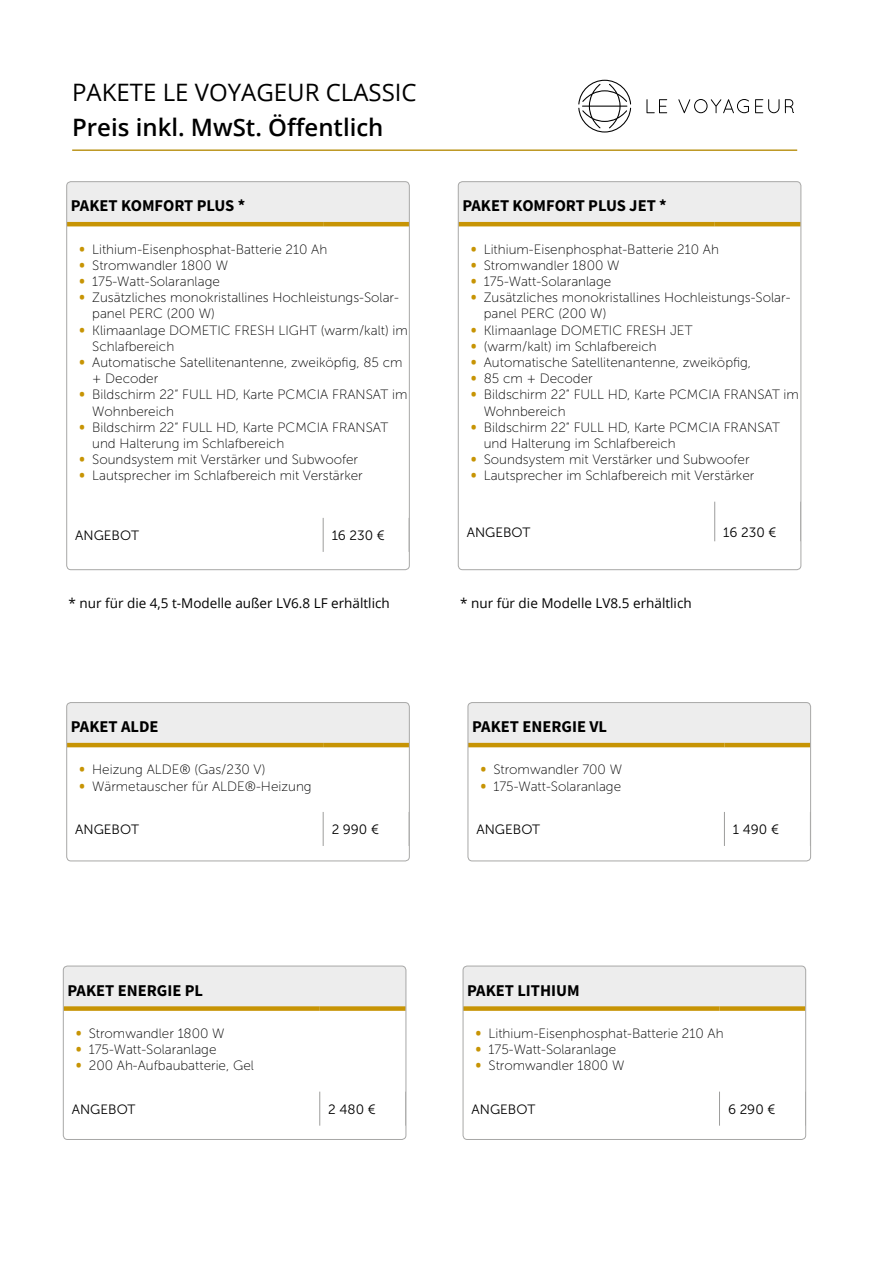
<style>
.page{position:relative;width:893px;height:1263px;background:#fff}
.page>*{position:absolute;margin:0;border:0;box-sizing:border-box;transform-origin:0 0}
.t1{font:600 24px "Open Sans";color:#000}
.t2{font:24px "Open Sans";color:#000}
.t3{font:700 16.5px "Source Sans Pro";color:#000}
.t4{font:13.5px/16.2px "Museo Sans 100";color:#000}
.t5{font:13.5px "Open Sans";color:#000}
.t6{font:13.5px "Museo Sans 300";color:#000}
.s1{font-family:"Open Sans";font-weight:800;color:#c79404}
</style>
<div class="page">
<hr style="left:72px;top:149px;width:725px;height:2px;background:#bc961f">
<svg style="left:578px;top:80px;width:53px;height:53px"></svg>
<svg style="left:646px;top:99px;width:21px;height:14px"></svg>
<svg style="left:785px;top:99px;width:9px;height:14px"></svg>
<svg style="left:755px;top:99px;width:24px;height:14px"></svg>
<svg style="left:678px;top:99px;width:71px;height:14px"></svg>
<div style="left:463px;top:966px;width:342px;height:42px;background:#ededed"></div>
<div style="left:463px;top:1006px;width:256px;height:5px;background:#c79404"></div>
<div style="left:719px;top:1006px;width:86px;height:5px;background:#c79404"></div>
<hr style="left:719px;top:1091px;width:1px;height:35px;background:#9d9d9c">
<div style="left:463px;top:966px;width:343px;height:174px;border:1px solid #a8a8a7;border-radius:4px"></div>
<div style="left:63px;top:966px;width:343px;height:42px;background:#ededed"></div>
<div style="left:63px;top:1006px;width:257px;height:5px;background:#c79404"></div>
<div style="left:320px;top:1006px;width:86px;height:5px;background:#c79404"></div>
<hr style="left:319px;top:1091px;width:1px;height:35px;background:#9d9d9c">
<div style="left:63px;top:966px;width:343px;height:174px;border:1px solid #a8a8a7;border-radius:4px"></div>
<div style="left:67px;top:702px;width:342px;height:43px;background:#ededed"></div>
<svg style="left:69px;top:747px;width:339px;height:99px"></svg>
<hr style="left:67px;top:743px;width:256px;height:4px;background:#c79404">
<hr style="left:323px;top:743px;width:86px;height:4px;background:#c79404">
<hr style="left:323px;top:812px;width:1px;height:34px;background:#9d9d9c">
<div style="left:67px;top:702px;width:343px;height:159px;border:1px solid #a8a8a7;border-radius:4px"></div>
<div style="left:468px;top:702px;width:342px;height:43px;background:#ededed"></div>
<svg style="left:470px;top:747px;width:339px;height:1px"></svg>
<hr style="left:468px;top:743px;width:256px;height:4px;background:#c79404">
<hr style="left:724px;top:743px;width:86px;height:4px;background:#c79404">
<hr style="left:724px;top:812px;width:1px;height:34px;background:#9d9d9c">
<div style="left:468px;top:702px;width:343px;height:159px;border:1px solid #a8a8a7;border-radius:4px"></div>
<div style="left:67px;top:182px;width:342px;height:42px;background:#ededed"></div>
<hr style="left:67px;top:222px;width:256px;height:4px;background:#c79404">
<hr style="left:323px;top:222px;width:86px;height:4px;background:#c79404">
<hr style="left:323px;top:518px;width:1px;height:34px;background:#9d9d9c">
<div style="left:67px;top:181px;width:343px;height:389px;border:1px solid #a8a8a7;border-radius:4px"></div>
<div style="left:458px;top:182px;width:343px;height:42px;background:#ededed"></div>
<hr style="left:458px;top:222px;width:257px;height:4px;background:#c79404">
<hr style="left:715px;top:222px;width:86px;height:4px;background:#c79404">
<hr style="left:714px;top:502px;width:1px;height:39px;background:#9d9d9c">
<div style="left:458px;top:181px;width:343px;height:389px;border:1px solid #a8a8a7;border-radius:4px"></div>
<h1 class="t2" style="left:72px;top:76px;width:346px">PAKETE LE VOYAGEUR CLASSIC</h1>
<h1 class="t1" style="left:72px;top:111px;width:313px">Preis inkl. MwSt. Öffentlich</h1>
<p class="t3" style="left:71px;top:195px;width:176px">PAKET KOMFORT PLUS *</p>
<p class="t4" style="left:79px;top:241px;width:249px"><span class="s1">•</span> Lithium-Eisenphosphat-Batterie 210 Ah</p>
<p class="t4" style="left:79px;top:257px;width:150px"><span class="s1">•</span> Stromwandler 1800 W</p>
<p class="t4" style="left:79px;top:273px;width:142px"><span class="s1">•</span> 175-Watt-Solaranlage</p>
<p class="t4" style="left:92px;top:290px;width:308px;text-indent:-13px"><span class="s1">•</span> Zusätzliches monokristallines Hochleistungs-Solar&shy;panel PERC (200 W)</p>
<p class="t4" style="left:92px;top:322px;width:317px;text-indent:-13px"><span class="s1">•</span> Klimaanlage DOMETIC FRESH LIGHT (warm/kalt) im<br>Schlafbereich</p>
<p class="t4" style="left:92px;top:354px;width:312px;text-indent:-13px"><span class="s1">•</span> Automatische Satellitenantenne, zweiköpfig, 85 cm + Decoder</p>
<p class="t4" style="left:92px;top:387px;width:317px;text-indent:-13px"><span class="s1">•</span> Bildschirm 22“ FULL HD, Karte PCMCIA FRANSAT im<br>Wohnbereich</p>
<p class="t4" style="left:92px;top:419px;width:298px;text-indent:-13px"><span class="s1">•</span> Bildschirm 22“ FULL HD, Karte PCMCIA FRANSAT und Halterung im Schlafbereich</p>
<p class="t4" style="left:79px;top:452px;width:280px"><span class="s1">•</span> Soundsystem mit Verstärker und Subwoofer</p>
<p class="t4" style="left:79px;top:468px;width:285px"><span class="s1">•</span> Lautsprecher im Schlafbereich mit Verstärker</p>
<p class="t6" style="left:75px;top:528px;width:65px">ANGEBOT</p>
<p class="t6" style="left:332px;top:528px;width:55px">16 230 €</p>
<p class="t3" style="left:462px;top:195px;width:206px">PAKET KOMFORT PLUS JET *</p>
<p class="t4" style="left:471px;top:241px;width:249px"><span class="s1">•</span> Lithium-Eisenphosphat-Batterie 210 Ah</p>
<p class="t4" style="left:471px;top:257px;width:150px"><span class="s1">•</span> Stromwandler 1800 W</p>
<p class="t4" style="left:471px;top:273px;width:142px"><span class="s1">•</span> 175-Watt-Solaranlage</p>
<p class="t4" style="left:484px;top:290px;width:308px;text-indent:-13px"><span class="s1">•</span> Zusätzliches monokristallines Hochleistungs-Solar&shy;panel PERC (200 W)</p>
<p class="t4" style="left:471px;top:322px;width:223px"><span class="s1">•</span> Klimaanlage DOMETIC FRESH JET</p>
<p class="t4" style="left:471px;top:338px;width:187px"><span class="s1">•</span> (warm/kalt) im Schlafbereich</p>
<p class="t4" style="left:471px;top:354px;width:282px"><span class="s1">•</span> Automatische Satellitenantenne, zweiköpfig,</p>
<p class="t4" style="left:471px;top:371px;width:123px"><span class="s1">•</span> 85 cm + Decoder</p>
<p class="t4" style="left:484px;top:387px;width:317px;text-indent:-13px"><span class="s1">•</span> Bildschirm 22“ FULL HD, Karte PCMCIA FRANSAT im<br>Wohnbereich</p>
<p class="t4" style="left:484px;top:419px;width:298px;text-indent:-13px"><span class="s1">•</span> Bildschirm 22“ FULL HD, Karte PCMCIA FRANSAT und Halterung im Schlafbereich</p>
<p class="t4" style="left:471px;top:452px;width:280px"><span class="s1">•</span> Soundsystem mit Verstärker und Subwoofer</p>
<p class="t4" style="left:471px;top:468px;width:285px"><span class="s1">•</span> Lautsprecher im Schlafbereich mit Verstärker</p>
<p class="t6" style="left:467px;top:525px;width:65px">ANGEBOT</p>
<p class="t6" style="left:723px;top:525px;width:55px">16 230 €</p>
<p class="t5" style="left:69px;top:594px;width:323px">* nur für die 4,5 t-Modelle außer LV6.8 LF erhältlich</p>
<p class="t5" style="left:460px;top:594px;width:233px">* nur für die Modelle LV8.5 erhältlich</p>
<p class="t3" style="left:71px;top:715px;width:89px">PAKET ALDE</p>
<p class="t4" style="left:79px;top:762px;width:188px"><span class="s1">•</span> Heizung ALDE® (Gas/230 V)</p>
<p class="t4" style="left:79px;top:778px;width:234px"><span class="s1">•</span> Wärmetauscher für ALDE®-Heizung</p>
<p class="t6" style="left:75px;top:822px;width:65px">ANGEBOT</p>
<p class="t6" style="left:332px;top:822px;width:49px">2 990 €</p>
<p class="t3" style="left:68px;top:979px;width:137px">PAKET ENERGIE PL</p>
<p class="t4" style="left:76px;top:1025px;width:150px"><span class="s1">•</span> Stromwandler 1800 W</p>
<p class="t4" style="left:76px;top:1041px;width:142px"><span class="s1">•</span> 175-Watt-Solaranlage</p>
<p class="t4" style="left:76px;top:1058px;width:179px"><span class="s1">•</span> 200 Ah-Aufbaubatterie, Gel</p>
<p class="t6" style="left:72px;top:1102px;width:65px">ANGEBOT</p>
<p class="t6" style="left:328px;top:1102px;width:49px">2 480 €</p>
<p class="t3" style="left:472px;top:715px;width:136px">PAKET ENERGIE VL</p>
<p class="t4" style="left:481px;top:762px;width:143px"><span class="s1">•</span> Stromwandler 700 W</p>
<p class="t4" style="left:481px;top:778px;width:142px"><span class="s1">•</span> 175-Watt-Solaranlage</p>
<p class="t6" style="left:476px;top:822px;width:65px">ANGEBOT</p>
<p class="t6" style="left:733px;top:822px;width:48px">1 490 €</p>
<p class="t3" style="left:467px;top:979px;width:114px">PAKET LITHIUM</p>
<p class="t4" style="left:476px;top:1025px;width:249px"><span class="s1">•</span> Lithium-Eisenphosphat-Batterie 210 Ah</p>
<p class="t4" style="left:476px;top:1041px;width:142px"><span class="s1">•</span> 175-Watt-Solaranlage</p>
<p class="t4" style="left:476px;top:1058px;width:150px"><span class="s1">•</span> Stromwandler 1800 W</p>
<p class="t6" style="left:472px;top:1102px;width:65px">ANGEBOT</p>
<p class="t6" style="left:728px;top:1102px;width:49px">6 290 €</p>
</div>
